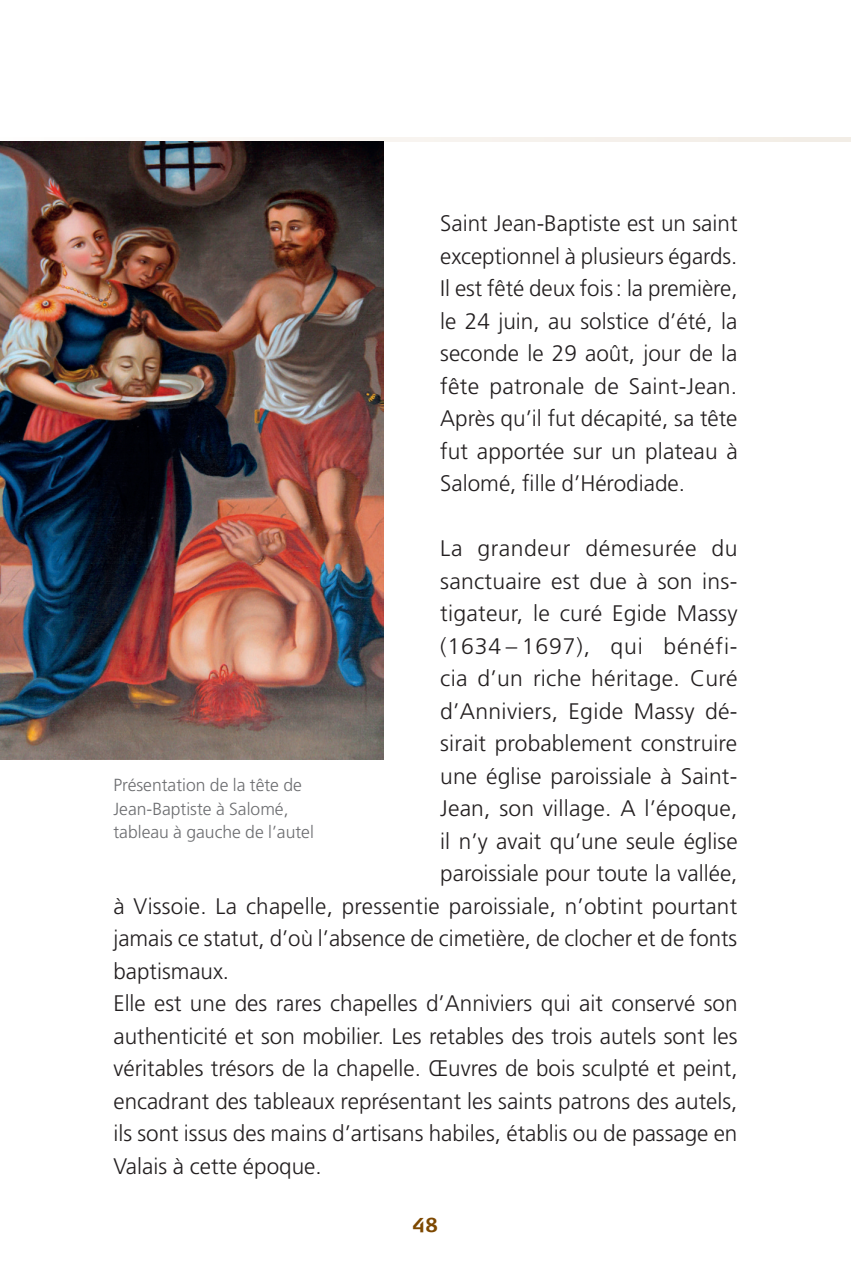
<style>
.page{position:relative;width:851px;height:1276px;background:#fff}
.page>*{position:absolute;margin:0;border:0;box-sizing:border-box;transform-origin:0 0}
.t1{font:300 22.5px/32.5px "Frutiger LT Std";color:#231f20;text-align:justify}
.t2{font:300 22.5px "Frutiger LT Std";letter-spacing:.04em;color:#231f20}
.t3{font:300 22.5px "Frutiger LT Std";letter-spacing:.025em;color:#231f20}
.t4{font:700 20px "Signa Column";color:#7d4800}
.t5{font:300 17.5px/23.8px "Frutiger LT Std";color:#6c6d70}
</style>
<div class="page">
<div style="left:0;top:137px;width:850px;height:5px;background:#f8f4ef"></div>
<img style="left:0;top:142px;width:383px;height:618px">
<p class="t1" style="left:440px;top:207px;width:299px">Saint Jean-Baptiste est un saint exceptionnel à plusieurs égards.<br>Il est fêté deux fois: la première, le 24 juin, au solstice d’été, la seconde le 29 août, jour de la fête patronale de Saint-Jean.<br>Après qu’il fut décapité, sa tête fut apportée sur un plateau à Salomé, fille d’Hérodiade.</p>
<p class="t3" style="left:440px;top:535px;width:299px">La grandeur démesurée du</p>
<p class="t1" style="left:440px;top:565px;width:299px">sanctuaire est due à son ins-</p>
<p class="t1" style="left:440px;top:597px;width:299px">tigateur, le curé Egide Massy</p>
<p class="t2" style="left:440px;top:633px;width:299px">(1634 – 1697), qui bénéfi-</p>
<p class="t1" style="left:440px;top:662px;width:299px">cia d’un riche héritage. Curé</p>
<p class="t1" style="left:440px;top:695px;width:299px">d’Anniviers, Egide Massy dé-</p>
<p class="t1" style="left:440px;top:727px;width:298px">sirait probablement construire</p>
<p class="t1" style="left:440px;top:760px;width:298px">une église paroissiale à Saint-</p>
<p class="t1" style="left:440px;top:792px;width:298px">Jean, son village. A l’époque,</p>
<p class="t1" style="left:440px;top:825px;width:299px">il n’y avait qu’une seule église</p>
<p class="t1" style="left:440px;top:857px;width:299px">paroissiale pour toute la vallée,</p>
<p class="t1" style="left:113px;top:890px;width:625px">à Vissoie. La chapelle, pressentie paroissiale, n’obtint pourtant</p>
<p class="t1" style="left:113px;top:922px;width:625px">jamais ce statut, d’où l’absence de cimetière, de clocher et de fonts</p>
<p class="t1" style="left:113px;top:955px;width:117px">baptismaux.</p>
<p class="t1" style="left:113px;top:987px;width:625px">Elle est une des rares chapelles d’Anniviers qui ait conservé son</p>
<p class="t1" style="left:113px;top:1020px;width:625px">authenticité et son mobilier. Les retables des trois autels sont les</p>
<p class="t1" style="left:113px;top:1052px;width:625px">véritables trésors de la chapelle. Œuvres de bois sculpté et peint,</p>
<p class="t1" style="left:113px;top:1085px;width:625px">encadrant des tableaux représentant les saints patrons des autels,</p>
<p class="t1" style="left:113px;top:1117px;width:625px">ils sont issus des mains d’artisans habiles, établis ou de passage en</p>
<p class="t1" style="left:113px;top:1150px;width:210px">Valais à cette époque.</p>
<p class="t5" style="left:113px;top:773px;width:202px">Présentation de la tête de<br>Jean-Baptiste à Salomé, tableau à gauche de l’autel</p>
<p class="t4" style="left:412px;top:1213px;width:27px">48</p>
</div>
